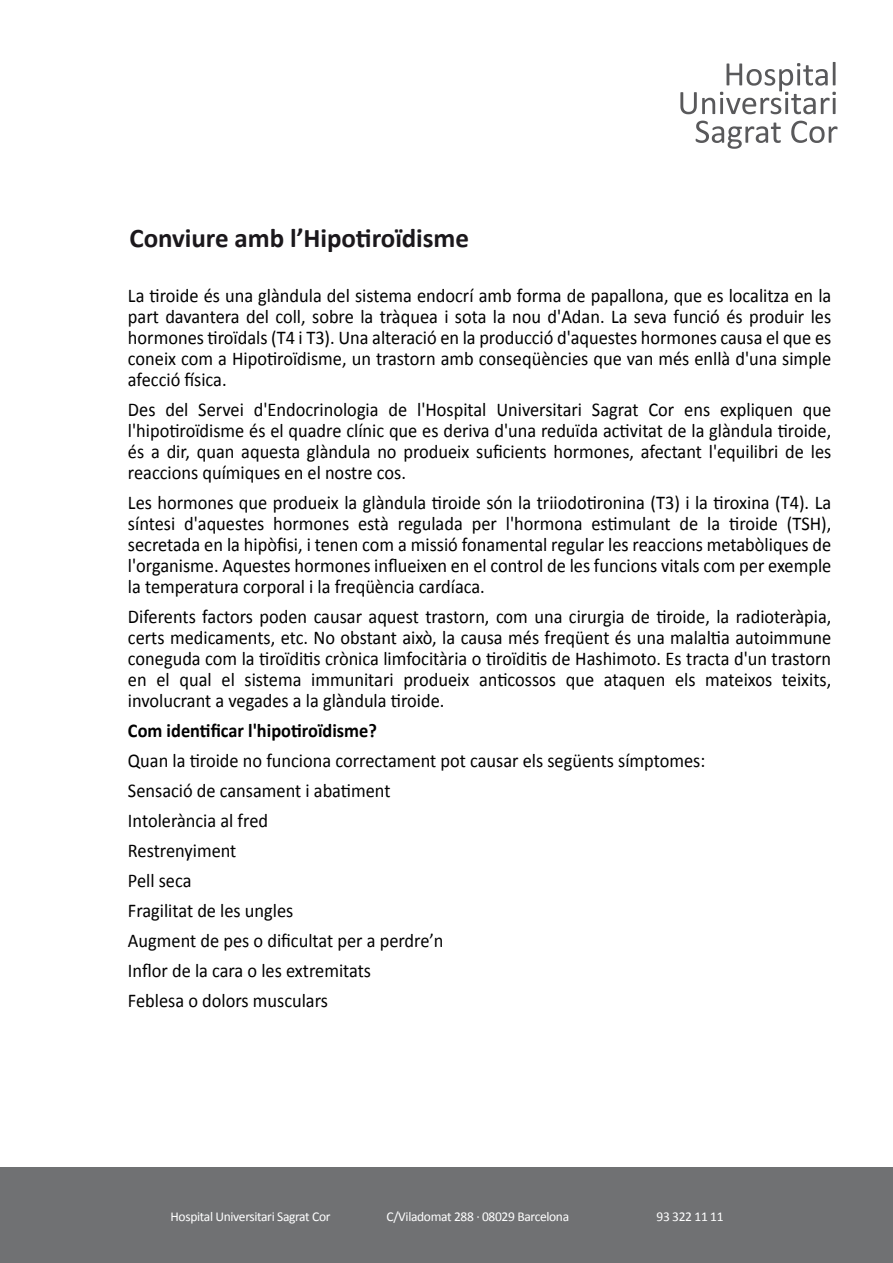
<style>
.page{position:relative;width:893px;height:1263px;background:#fff}
.page>*{position:absolute;margin:0;border:0;box-sizing:border-box;transform-origin:0 0}
.t1{font:700 27px "Calibri";letter-spacing:-.005em;color:#1b181c}
.t2{font:19.5px/21px "Calibri";color:#010101;text-align:justify;scale:.94 1}
.t3{font:700 19.5px "Calibri";color:#010101;scale:.94 1}
.t4{font:13.5px "Calibri";letter-spacing:-.025em;color:#fff}
</style>
<div class="page">
<div style="left:0;top:1167px;width:893px;height:96px;background:#707173"></div>
<svg style="left:680px;top:62px;width:156px;height:52px"></svg>
<svg style="left:696px;top:121px;width:85px;height:28px"></svg>
<svg style="left:791px;top:121px;width:46px;height:22px"></svg>
<h1 class="t1" style="left:129px;top:221px;width:341px">Conviure amb l’Hipotiroïdisme</h1>
<p class="t2" style="left:128px;top:285px;width:750px">La tiroide és una glàndula del sistema endocrí amb forma de papallona, que es localitza en la part davantera del coll, sobre la tràquea i sota la nou d'Adan. La seva funció és produir les hormones tiroïdals (T4 i T3). Una alteració en la producció d'aquestes hormones causa el que es coneix com a Hipotiroïdisme, un trastorn amb conseqüències que van més enllà d'una simple afecció física.</p>
<p class="t2" style="left:128px;top:399px;width:750px">Des del Servei d'Endocrinologia de l'Hospital Universitari Sagrat Cor ens expliquen que l'hipotiroïdisme és el quadre clínic que es deriva d'una reduïda activitat de la glàndula tiroide, és a dir, quan aquesta glàndula no produeix suficients hormones, afectant l'equilibri de les reaccions químiques en el nostre cos.</p>
<p class="t2" style="left:128px;top:492px;width:750px">Les hormones que produeix la glàndula tiroide són la triiodotironina (T3) i la tiroxina (T4). La síntesi d'aquestes hormones està regulada per l'hormona estimulant de la tiroide (TSH), secretada en la hipòfisi, i tenen com a missió fonamental regular les reaccions metabòliques de l'organisme. Aquestes hormones influeixen en el control de les funcions vitals com per exemple la temperatura corporal i la freqüència cardíaca.</p>
<p class="t2" style="left:128px;top:606px;width:750px">Diferents factors poden causar aquest trastorn, com una cirurgia de tiroide, la radioteràpia, certs medicaments, etc. No obstant això, la causa més freqüent és una malaltia autoimmune coneguda com la tiroïditis crònica limfocitària o tiroïditis de Hashimoto. Es tracta d'un trastorn en el qual el sistema immunitari produeix anticossos que ataquen els mateixos teixits, involucrant a vegades a la glàndula tiroide.</p>
<p class="t3" style="left:128px;top:718px;width:266px">Com identificar l'hipotiroïdisme?</p>
<p class="t2" style="left:128px;top:746px;width:616px;line-height:30px;text-align:left">Quan la tiroide no funciona correctament pot causar els següents símptomes:<br>Sensació de cansament i abatiment<br>Intolerància al fred<br>Restrenyiment<br>Pell seca<br>Fragilitat de les ungles<br>Augment de pes o dificultat per a perdre’n<br>Inflor de la cara o les extremitats<br>Feblesa o dolors musculars</p>
<p class="t4" style="left:171px;top:1208px;width:161px">Hospital Universitari Sagrat Cor</p>
<p class="t4" style="left:387px;top:1208px;width:184px">C/Viladomat 288 · 08029 Barcelona</p>
<p class="t4" style="left:656px;top:1208px;width:69px">93 322 11 11</p>
</div>
